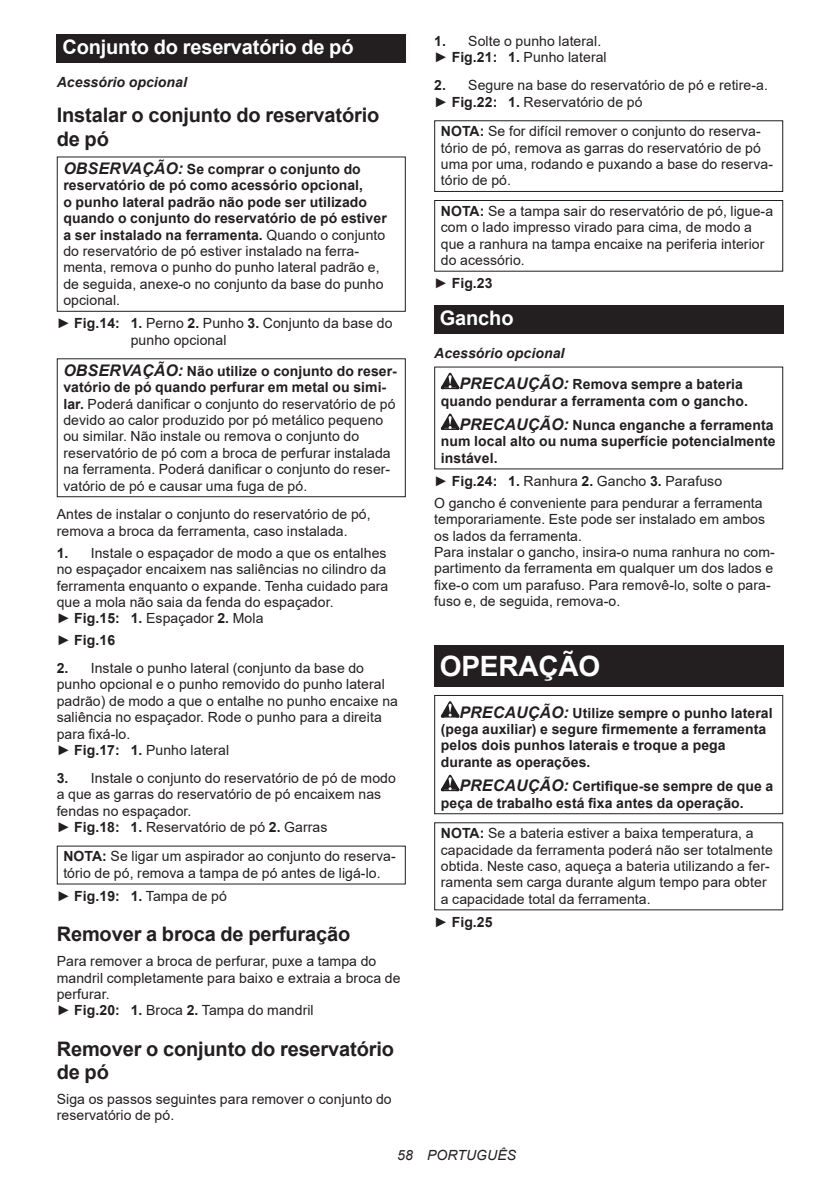
<style>
.page{position:relative;width:840px;height:1191px;background:#fff}
.page>*{position:absolute;margin:0;border:0;box-sizing:border-box;transform-origin:0 0}
.t1{font:700 28px "Arial";letter-spacing:-.01em;color:#fff}
.t2{font:700 20px/23.4px "Arial";letter-spacing:-.01em;color:#231f20}
.t3{font:700 20px "Arial";letter-spacing:-.01em;color:#fff}
.t4{font:14px/16.4px "Arial";letter-spacing:.005em;color:#231f20}
.t5{font:700 14px/16.4px "Arial";letter-spacing:.005em;color:#231f20}
.t6{font:italic 700 14px "Arial";letter-spacing:.005em;color:#231f20}
.t7{font:italic 14px "Arial";letter-spacing:.005em;color:#231f20}
.s1{font-style:italic;font-size:16px}
.s2{font-weight:400}
.s3{font-weight:700}
.s4{font-weight:700;font-style:italic;font-size:16px}
.s5{font-style:italic}
</style>
<div class="page">
<div style="left:57px;top:34px;width:348px;height:29px;background:#231f20"></div>
<div style="left:57px;top:156px;width:348px;height:156px;border:1px solid #231f20"></div>
<div style="left:57px;top:358px;width:348px;height:139px;border:1px solid #231f20"></div>
<div style="left:434px;top:120px;width:348px;height:72px;border:1px solid #231f20"></div>
<div style="left:434px;top:200px;width:348px;height:72px;border:1px solid #231f20"></div>
<div style="left:434px;top:305px;width:348px;height:28px;background:#231f20"></div>
<svg style="left:440px;top:373px;width:19px;height:16px"></svg>
<svg style="left:440px;top:413px;width:19px;height:17px"></svg>
<div style="left:434px;top:646px;width:348px;height:41px;background:#231f20"></div>
<svg style="left:440px;top:701px;width:19px;height:16px"></svg>
<svg style="left:440px;top:775px;width:19px;height:16px"></svg>
<div style="left:434px;top:695px;width:348px;height:119px;border:1px solid #231f20"></div>
<h2 class="t3" style="left:62px;top:33px;width:292px">Conjunto do reservatório de pó</h2>
<p class="t6" style="left:57px;top:73px;width:132px">Acessório opcional</p>
<h2 class="t2" style="left:57px;top:104px;width:324px">Instalar o conjunto do reservatório de pó</h2>
<p class="t5" style="left:63px;top:161px;width:325px"><span class="s1">OBSERVAÇÃO:</span> Se comprar o conjunto do reservatório de pó como acessório opcional,<br>o punho lateral padrão não pode ser utilizado quando o conjunto do reservatório de pó estiver a ser instalado na ferramenta. <span class="s2">Quando o conjunto do reservatório de pó estiver instalado na ferra&shy;menta, remova o punho do punho lateral padrão e, de seguida, anexe-o no conjunto da base do punho opcional.</span></p>
<p class="t4" style="left:131px;top:315px;width:263px;text-indent:-74px">► <span class="s3">Fig.14: 1.</span> Perno <span class="s3">2.</span> Punho <span class="s3">3.</span> Conjunto da base do punho opcional</p>
<p class="t4" style="left:63px;top:363px;width:335px"><span class="s4">OBSERVAÇÃO:</span> <span class="s3">Não utilize o conjunto do reser&shy;vatório de pó quando perfurar em metal ou simi&shy;lar.</span> Poderá danificar o conjunto do reservatório de pó devido ao calor produzido por pó metálico pequeno ou similar. Não instale ou remova o conjunto do reservatório de pó com a broca de perfurar instalada na ferramenta. Poderá danificar o conjunto do reser&shy;vatório de pó e causar uma fuga de pó.</p>
<p class="t4" style="left:57px;top:506px;width:315px">Antes de instalar o conjunto do reservatório de pó, remova a broca da ferramenta, caso instalada.</p>
<p class="t4" style="left:57px;top:544px;width:333px"><span class="s3">1.</span> Instale o espaçador de modo a que os entalhes no espaçador encaixem nas saliências no cilindro da ferramenta enquanto o expande. Tenha cuidado para que a mola não saia da fenda do espaçador.<br>► <span class="s3">Fig.15: 1.</span> Espaçador <span class="s3">2.</span> Mola</p>
<p class="t5" style="left:57px;top:632px;width:60px"><span class="s2">►</span> Fig.16</p>
<p class="t4" style="left:57px;top:660px;width:342px"><span class="s3">2.</span> Instale o punho lateral (conjunto da base do punho opcional e o punho removido do punho lateral padrão) de modo a que o entalhe no punho encaixe na saliência no espaçador. Rode o punho para a direita para fixá-lo.<br>► <span class="s3">Fig.17: 1.</span> Punho lateral</p>
<p class="t4" style="left:57px;top:769px;width:340px"><span class="s3">3.</span> Instale o conjunto do reservatório de pó de modo a que as garras do reservatório de pó encaixem nas fendas no espaçador.<br>► <span class="s3">Fig.18: 1.</span> Reservatório de pó <span class="s3">2.</span> Garras</p>
<p class="t4" style="left:63px;top:848px;width:334px"><span class="s3">NOTA:</span> Se ligar um aspirador ao conjunto do reserva&shy;tório de pó, remova a tampa de pó antes de ligá-lo.</p>
<p class="t4" style="left:57px;top:887px;width:172px">► <span class="s3">Fig.19: 1.</span> Tampa de pó</p>
<h2 class="t2" style="left:57px;top:922px;width:295px">Remover a broca de perfuração</h2>
<p class="t4" style="left:57px;top:953px;width:345px">Para remover a broca de perfurar, puxe a tampa do mandril completamente para baixo e extraia a broca de perfurar.<br>► <span class="s3">Fig.20: 1.</span> Broca <span class="s3">2.</span> Tampa do mandril</p>
<h2 class="t2" style="left:57px;top:1037px;width:338px">Remover o conjunto do reservatório de pó</h2>
<p class="t4" style="left:57px;top:1090px;width:336px">Siga os passos seguintes para remover o conjunto do reservatório de pó.</p>
<p class="t4" style="left:434px;top:33px;width:174px"><span class="s3">1.</span> Solte o punho lateral. ► <span class="s3">Fig.21: 1.</span> Punho lateral</p>
<p class="t4" style="left:434px;top:77px;width:335px"><span class="s3">2.</span> Segure na base do reservatório de pó e retire-a. ► <span class="s3">Fig.22: 1.</span> Reservatório de pó</p>
<p class="t4" style="left:440px;top:123px;width:333px"><span class="s3">NOTA:</span> Se for difícil remover o conjunto do reserva&shy;tório de pó, remova as garras do reservatório de pó uma por uma, rodando e puxando a base do reserva&shy;tório de pó.</p>
<p class="t4" style="left:440px;top:203px;width:333px"><span class="s3">NOTA:</span> Se a tampa sair do reservatório de pó, ligue-a com o lado impresso virado para cima, de modo a que a ranhura na tampa encaixe na periferia interior do acessório.</p>
<p class="t5" style="left:434px;top:275px;width:60px"><span class="s2">►</span> Fig.23</p>
<h2 class="t3" style="left:439px;top:304px;width:75px">Gancho</h2>
<p class="t5" style="left:459px;top:338px;width:285px;line-height:30.6px;text-indent:-25px"><span class="s5">Acessório opcional<br></span><span class="s1">PRECAUÇÃO:</span> Remova sempre a bateria</p>
<p class="t5" style="left:459px;top:388px;width:315px;line-height:24.4px;text-indent:-19px">quando pendurar a ferramenta com o gancho.<br><span class="s1">PRECAUÇÃO:</span> Nunca enganche a ferramenta</p>
<p class="t5" style="left:440px;top:433px;width:336px">num local alto ou numa superfície potencialmente instável.</p>
<p class="t4" style="left:434px;top:470px;width:330px;line-height:22px">► <span class="s3">Fig.24: 1.</span> Ranhura <span class="s3">2.</span> Gancho <span class="s3">3.</span> Parafuso<br>O gancho é conveniente para pendurar a ferramenta</p>
<p class="t4" style="left:434px;top:511px;width:342px">temporariamente. Este pode ser instalado em ambos os lados da ferramenta.<br>Para instalar o gancho, insira-o numa ranhura no com&shy;partimento da ferramenta em qualquer um dos lados e fixe-o com um parafuso. Para removê-lo, solte o para&shy;fuso e, de seguida, remova-o.</p>
<h1 class="t1" style="left:439px;top:646px;width:162px">OPERAÇÃO</h1>
<p class="t5" style="left:440px;top:704px;width:333px;text-indent:19px"><span class="s1">PRECAUÇÃO:</span> Utilize sempre o punho lateral (pega auxiliar) e segure firmemente a ferramenta pelos dois punhos laterais e troque a pega durante as operações.</p>
<p class="t5" style="left:440px;top:778px;width:334px;text-indent:19px"><span class="s1">PRECAUÇÃO:</span> Certifique-se sempre de que a peça de trabalho está fixa antes da operação.</p>
<p class="t4" style="left:440px;top:825px;width:333px"><span class="s3">NOTA:</span> Se a bateria estiver a baixa temperatura, a capacidade da ferramenta poderá não ser totalmente obtida. Neste caso, aqueça a bateria utilizando a fer&shy;ramenta sem carga durante algum tempo para obter a capacidade total da ferramenta.</p>
<p class="t5" style="left:434px;top:913px;width:60px"><span class="s2">►</span> Fig.25</p>
<p class="t7" style="left:397px;top:1146px;width:120px">58 PORTUGUÊS</p>
</div>
